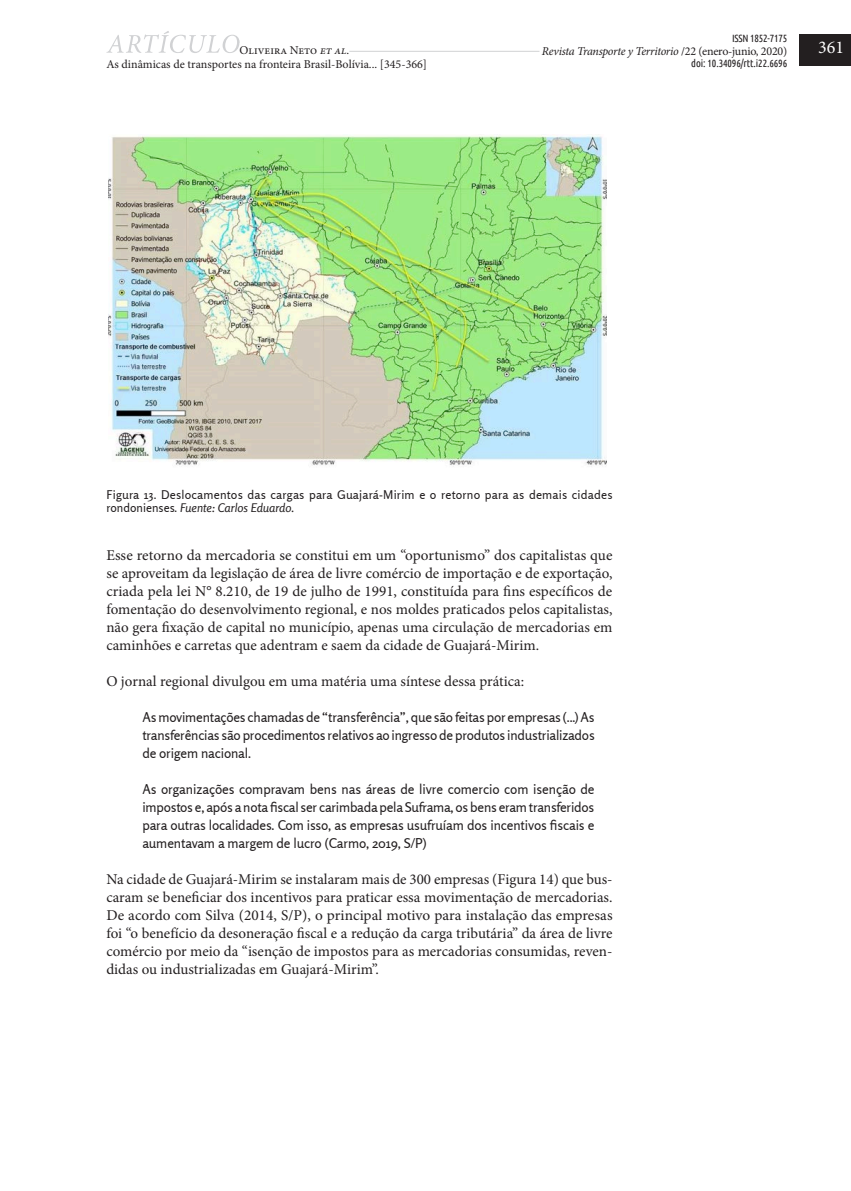
<style>
.page{position:relative;width:851px;height:1191px;background:#fff}
.page>*{position:absolute;margin:0;border:0;box-sizing:border-box;transform-origin:0 0}
.t1{font:18px "Minion Pro";color:#fff}
.art-texto-principal{font:15px/18px "Minion Pro";color:#231f20;text-align:justify}
.art-cita{font:13.5px/18px "Rosario";letter-spacing:-.01em;color:#231f20;text-align:justify}
.imagen-epigrafe{font:12px/13.5px "Rosario";letter-spacing:.015em;color:#231f20}
.t2{font:12px "Minion Pro";color:#231f20}
.t3{font:italic 12px "Minion Pro";letter-spacing:-.025em;color:#231f20}
.t4{font:10.5px "Ubuntu Condensed";letter-spacing:-.01em;color:#231f20}
.s1{font-style:normal}
.s2{font-style:italic}
</style>
<div class="page">
<hr style="left:106px;top:51px;width:546px;height:1px;background:#d1d2d4">
<div style="left:539px;top:45px;width:248px;height:15px;background:#fff"></div>
<div style="left:799px;top:35px;width:51px;height:31px;background:#231f20"></div>
<svg style="left:106px;top:31px;width:133px;height:22px"></svg>
<div style="left:239px;top:43px;width:110px;height:15px;background:#fff"></div>
<img style="left:108px;top:134px;width:499px;height:332px">
<p class="t4" style="left:732px;top:31px;width:57px">ISSN 1852-7175</p>
<p class="t3" style="left:542px;top:43px;width:247px">Revista Transporte y Territorio <span class="s1">/22 (enero-junio, 2020)</span></p>
<p class="t4" style="left:691px;top:57px;width:97px">doi: 10.34096/rtt.i22.6696</p>
<p class="t2" style="left:239px;top:42px;width:111px">Oliveira Neto <span class="s2">et al</span>.</p>
<p class="t1" style="left:818px;top:36px;width:27px">361</p>
<p class="t2" style="left:106px;top:56px;width:322px">As dinâmicas de transportes na fronteira Brasil-Bolívia... [345-366]</p>
<p class="imagen-epigrafe" style="left:106px;top:488px;width:507px">Figura 13. Deslocamentos das cargas para Guajará-Mirim e o retorno para as demais cidades rondonienses. <span class="s2">Fuente: Carlos Eduardo.</span></p>
<p class="art-texto-principal" style="left:106px;top:546px;width:507px">Esse retorno da mercadoria se constitui em um “oportunismo” dos capitalistas que se aproveitam da legislação de área de livre comércio de importação e de exportação, criada pela lei N° 8.210, de 19 de julho de 1991, constituída para fins específicos de fomentação do desenvolvimento regional, e nos moldes praticados pelos capitalistas, não gera fixação de capital no município, apenas uma circulação de mercadorias em caminhões e carretas que adentram e saem da cidade de Guajará-Mirim.</p>
<p class="art-texto-principal" style="left:106px;top:672px;width:419px">O jornal regional divulgou em uma matéria uma síntese dessa prática:</p>
<p class="art-cita" style="left:142px;top:708px;width:454px">As movimentações chamadas de “transferência”, que são feitas por empresas (...) As transferências são procedimentos relativos ao ingresso de produtos industrializados de origem nacional.</p>
<p class="art-cita" style="left:142px;top:780px;width:453px">As organizações compravam bens nas áreas de livre comercio com isenção de impostos e, após a nota fiscal ser carimbada pela Suframa, os bens eram transferidos para outras localidades. Com isso, as empresas usufruíam dos incentivos fiscais e aumentavam a margem de lucro (Carmo, 2019, S/P)</p>
<p class="art-texto-principal" style="left:106px;top:870px;width:507px">Na cidade de Guajará-Mirim se instalaram mais de 300 empresas (Figura 14) que bus&shy;caram se beneficiar dos incentivos para praticar essa movimentação de mercadorias.<br>De acordo com Silva (2014, S/P), o principal motivo para instalação das empresas foi “o benefício da desoneração fiscal e a redução da carga tributária” da área de livre comércio por meio da “isenção de impostos para as mercadorias consumidas, reven&shy;didas ou industrializadas em Guajará-Mirim”.</p>
</div>
